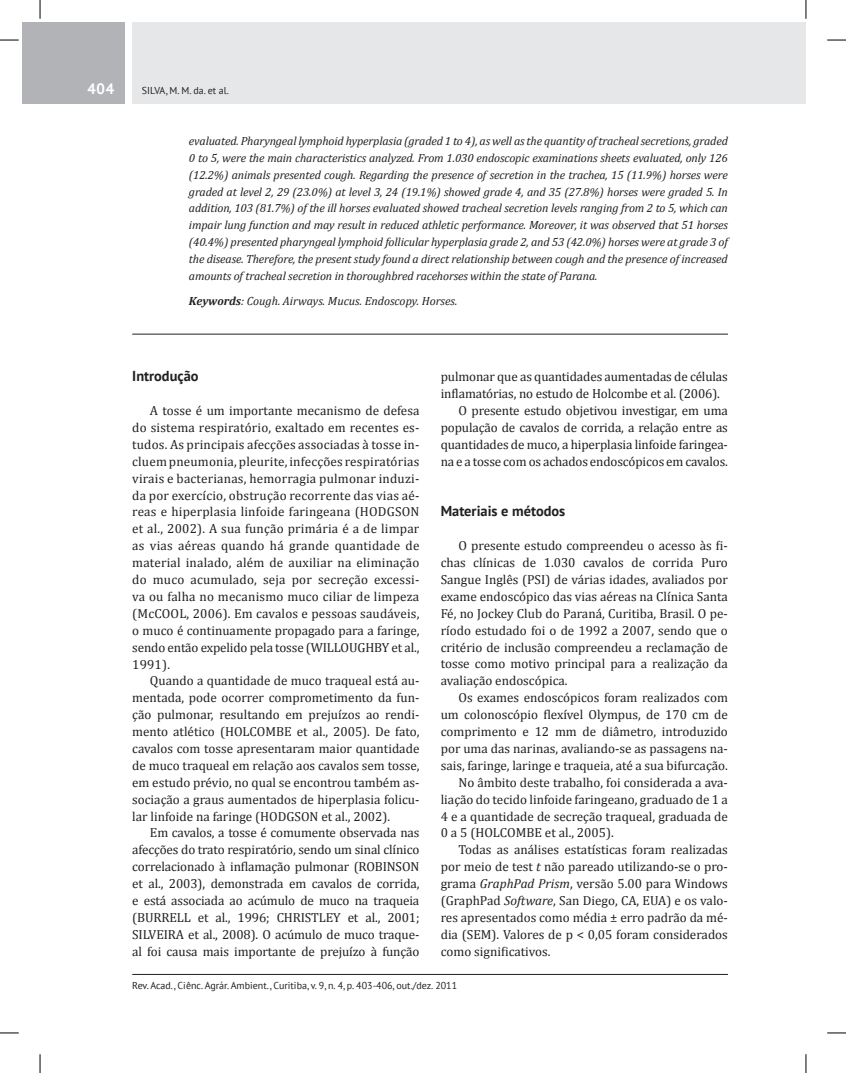
<style>
.page{position:relative;width:846px;height:1073px;background:#fff}
.page>*{position:absolute;margin:0;border:0;box-sizing:border-box;transform-origin:0 0}
.t1{font:700 15px "PT Sans";color:#fff}
.t2{font:700 14.38px "PT Sans";color:#231f20}
.t3{font:13.12px/16.9px "Cambria";color:#231f20;text-align:justify}
.t4{font:italic 11.88px/16.9px "Cambria";letter-spacing:-.01em;color:#231f20;text-align:justify}
.t5{font:10px "PT Sans";color:#231f20}
.s1{font-weight:700}
.s2{font-style:italic}
</style>
<div class="page">
<div style="left:132px;top:22px;width:673px;height:82px;background:#e6e7e9"></div>
<div style="left:22px;top:22px;width:103px;height:82px;background:#b2b3b7"></div>
<hr style="left:132px;top:973px;width:595px;height:1px;background:#231f20">
<hr style="left:132px;top:334px;width:595px;height:1px;background:#231f20">
<svg style="left:0;top:39px;width:19px;height:2px"></svg>
<svg style="left:827px;top:39px;width:18px;height:2px"></svg>
<svg style="left:0;top:1032px;width:19px;height:1px"></svg>
<svg style="left:827px;top:1032px;width:18px;height:1px"></svg>
<svg style="left:39px;top:0;width:2px;height:19px"></svg>
<svg style="left:39px;top:1054px;width:2px;height:18px"></svg>
<svg style="left:805px;top:0;width:1px;height:19px"></svg>
<svg style="left:805px;top:1054px;width:1px;height:18px"></svg>
<p class="t1" style="left:87px;top:79px;width:29px">404</p>
<p class="t5" style="left:142px;top:84px;width:88px">SILVA, M. M. da. et al.</p>
<p class="t4" style="left:189px;top:132px;width:540px">evaluated. Pharyngeal lymphoid hyperplasia (graded 1 to 4), as well as the quantity of tracheal secretions, graded 0 to 5, were the main characteristics analyzed. From 1.030 endoscopic examinations sheets evaluated, only 126 (12.2%) animals presented cough. Regarding the presence of secretion in the trachea, 15 (11.9%) horses were graded at level 2, 29 (23.0%) at level 3, 24 (19.1%) showed grade 4, and 35 (27.8%) horses were graded 5. In addition, 103 (81.7%) of the ill horses evaluated showed tracheal secretion levels ranging from 2 to 5, which can impair lung function and may result in reduced athletic performance. Moreover, it was observed that 51 horses (40.4%) presented pharyngeal lymphoid follicular hyperplasia grade 2, and 53 (42.0%) horses were at grade 3 of the disease. Therefore, the present study found a direct relationship between cough and the presence of increased amounts of tracheal secretion in thoroughbred racehorses within the state of Parana.</p>
<p class="t4" style="left:189px;top:292px;width:270px"><span class="s1">Keywords</span>: Cough. Airways. Mucus. Endoscopy. Horses.</p>
<p class="t2" style="left:132px;top:366px;width:68px">Introdução</p>
<p class="t3" style="left:132px;top:402px;width:289px;text-indent:18px">A tosse é um importante mecanismo de defesa do sistema respiratório, exaltado em recentes es&shy;tudos. As principais afecções associadas à tosse in&shy;cluem pneumonia, pleurite, infecções respiratórias virais e bacterianas, hemorragia pulmonar induzi&shy;da por exercício, obstrução recorrente das vias aé&shy;reas e hiperplasia linfoide faringeana (HODGSON et al., 2002). A sua função primária é a de limpar as vias aéreas quando há grande quantidade de material inalado, além de auxiliar na eliminação do muco acumulado, seja por secreção excessi&shy;va ou falha no mecanismo muco ciliar de limpeza (McCOOL, 2006). Em cavalos e pessoas saudáveis, o muco é continuamente propagado para a faringe, sendo então expelido pela tosse (WILLOUGHBY et al., 1991).</p>
<p class="t3" style="left:132px;top:672px;width:289px;text-indent:18px">Quando a quantidade de muco traqueal está au&shy;mentada, pode ocorrer comprometimento da fun&shy;ção pulmonar, resultando em prejuízos ao rendi&shy;mento atlético (HOLCOMBE et al., 2005). De fato, cavalos com tosse apresentaram maior quantidade de muco traqueal em relação aos cavalos sem tosse, em estudo prévio, no qual se encontrou também as&shy;sociação a graus aumentados de hiperplasia folicu&shy;lar linfoide na faringe (HODGSON et al., 2002).</p>
<p class="t3" style="left:132px;top:824px;width:289px;text-indent:18px">Em cavalos, a tosse é comumente observada nas afecções do trato respiratório, sendo um sinal clínico correlacionado à inflamação pulmonar (ROBINSON et al., 2003), demonstrada em cavalos de corrida, e está associada ao acúmulo de muco na traqueia (BURRELL et al., 1996; CHRISTLEY et al., 2001; SILVEIRA et al., 2008). O acúmulo de muco traque&shy;al foi causa mais importante de prejuízo à função</p>
<p class="t3" style="left:440px;top:368px;width:288px">pulmonar que as quantidades aumentadas de células</p>
<p class="t3" style="left:440px;top:385px;width:281px">inflamatórias, no estudo de Holcombe et al. (2006).</p>
<p class="t3" style="left:458px;top:402px;width:271px">O presente estudo objetivou investigar, em uma</p>
<p class="t3" style="left:440px;top:419px;width:289px">população de cavalos de corrida, a relação entre as</p>
<p class="t3" style="left:440px;top:436px;width:289px">quantidades de muco, a hiperplasia linfoide faringea-</p>
<p class="t3" style="left:440px;top:452px;width:289px">na e a tosse com os achados endoscópicos em cavalos.</p>
<p class="t2" style="left:440px;top:501px;width:126px">Materiais e métodos</p>
<p class="t3" style="left:440px;top:537px;width:289px;text-indent:18px">O presente estudo compreendeu o acesso às fi&shy;chas clínicas de 1.030 cavalos de corrida Puro Sangue Inglês (PSI) de várias idades, avaliados por exame endoscópico das vias aéreas na Clínica Santa Fé, no Jockey Club do Paraná, Curitiba, Brasil. O pe&shy;ríodo estudado foi o de 1992 a 2007, sendo que o critério de inclusão compreendeu a reclamação de tosse como motivo principal para a realização da avaliação endoscópica.</p>
<p class="t3" style="left:458px;top:689px;width:271px">Os exames endoscópicos foram realizados com</p>
<p class="t3" style="left:440px;top:706px;width:289px">um colonoscópio flexível Olympus, de 170 cm de</p>
<p class="t3" style="left:440px;top:723px;width:289px">comprimento e 12 mm de diâmetro, introduzido</p>
<p class="t3" style="left:440px;top:739px;width:288px">por uma das narinas, avaliando-se as passagens na-</p>
<p class="t3" style="left:440px;top:756px;width:289px">sais, faringe, laringe e traqueia, até a sua bifurcação.</p>
<p class="t3" style="left:458px;top:773px;width:271px">No âmbito deste trabalho, foi considerada a ava-</p>
<p class="t3" style="left:440px;top:790px;width:289px">liação do tecido linfoide faringeano, graduado de 1 a</p>
<p class="t3" style="left:440px;top:807px;width:289px">4 e a quantidade de secreção traqueal, graduada de</p>
<p class="t3" style="left:440px;top:824px;width:174px">0 a 5 (HOLCOMBE et al., 2005).</p>
<p class="t3" style="left:458px;top:841px;width:271px">Todas as análises estatísticas foram realizadas</p>
<p class="t3" style="left:440px;top:858px;width:288px">por meio de test <span class="s2">t</span> não pareado utilizando-se o pro-</p>
<p class="t3" style="left:440px;top:874px;width:288px">grama <span class="s2">GraphPad Prism</span>, versão 5.00 para Windows</p>
<p class="t3" style="left:440px;top:891px;width:288px">(GraphPad <span class="s2">Software</span>, San Diego, CA, EUA) e os valo-</p>
<p class="t3" style="left:440px;top:908px;width:288px">res apresentados como média ± erro padrão da mé-</p>
<p class="t3" style="left:440px;top:925px;width:288px">dia (SEM). Valores de p &lt; 0,05 foram considerados</p>
<p class="t3" style="left:440px;top:942px;width:111px">como significativos.</p>
<p class="t5" style="left:132px;top:979px;width:326px">Rev. Acad., Ciênc. Agrár. Ambient., Curitiba, v. 9, n. 4, p. 403-406, out./dez. 2011</p>
</div>
